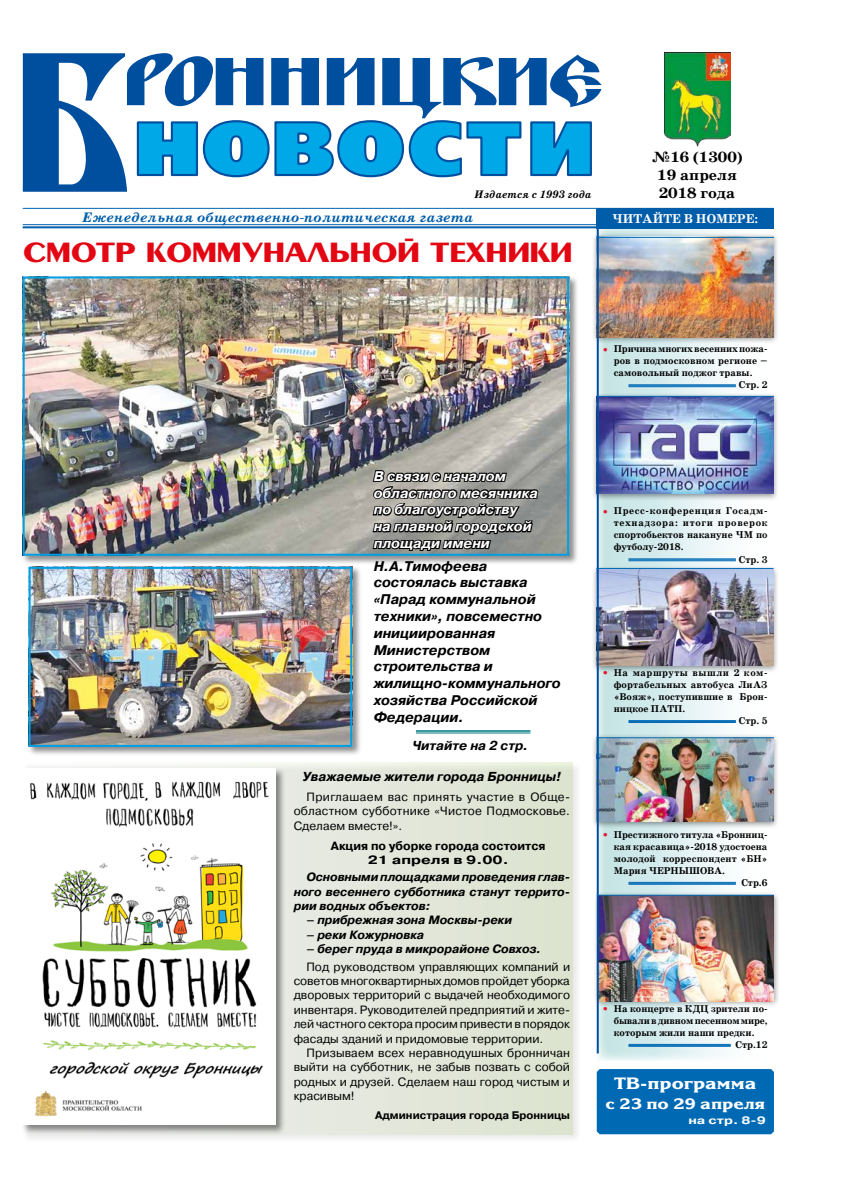
<style>
.page{position:relative;width:842px;height:1191px;background:#fff}
.page>*{position:absolute;margin:0;border:0;box-sizing:border-box;transform-origin:0 0}
.t1{font:191.8px "Blagovest Five";color:#004f9f}
.t2{font:100.3px "Free Set Black C";letter-spacing:.015em;color:#00a8e7}
.t3{font:65.4px "Blagovest Five";letter-spacing:-.03em;color:#004f9f;scale:1.41 1}
.t4{font:700 29px "Penta";color:#e30613;scale:1.14 1}
.t5{font:16.4px "Korinna Black C";color:#fff;scale:1.17 1}
.t6{font:700 15px/18px "School Book AC";color:#000;text-align:center;scale:1.09 1}
.t7{font:15px "Korinna Black C";color:#fff;scale:1.19 1}
.t8{font:italic 700 14px/16.8px "Pragmatica C";color:#000}
.t9{font:italic 700 14px/16.8px "Pragmatica C";color:#fff}
.t10{font:italic 700 14px "School Book AC";color:#005da9;scale:1.1 1}
.t11{font:italic 700 13px "Pragmatica C";color:#000}
.t12{font:700 13px "School Book AC";color:#fff}
.t13{font:12px/14.4px "Pragmatica C";color:#000;text-align:justify}
.t14{font:italic 700 12px/14.4px "Pragmatica C";color:#000;text-align:justify}
.t15{font:700 12px/14.4px "Pragmatica C";color:#000;text-align:center}
.t16{font:700 11px "Pragmatica C";color:#000}
.t17{font:italic 700 11px "School Book AC";color:#000}
.t18{font:700 10.7px "Pragmatica C";color:#fff;scale:1.3 1}
.t19{font:700 10.1px "School Book C";color:#000}
.t20{font:700 10px/12px "School Book AC";color:#000;text-align:justify}
.s1{font-family:"School Book C";font-size:16.8px;color:#e40521}
</style>
<div class="page">
<div style="left:21px;top:761px;width:561px;height:382px;background:#f5f5f5"></div>
<div style="left:23px;top:763px;width:550px;height:371px;background:#e1e6d8"></div>
<svg style="left:136px;top:120px;width:456px;height:58px"></svg>
<svg style="left:597px;top:228px;width:177px;height:832px"></svg>
<hr style="left:628px;top:384px;width:108px;height:1px;background:#0069b4">
<hr style="left:628px;top:385px;width:108px;height:1px;background:#0069b4">
<hr style="left:628px;top:386px;width:108px;height:1px;background:#0069b4">
<hr style="left:628px;top:558px;width:108px;height:1px;background:#0069b4">
<hr style="left:628px;top:559px;width:108px;height:1px;background:#0069b4">
<hr style="left:628px;top:560px;width:108px;height:1px;background:#0069b4">
<hr style="left:628px;top:720px;width:108px;height:1px;background:#0069b4">
<hr style="left:628px;top:721px;width:108px;height:1px;background:#0069b4">
<hr style="left:628px;top:722px;width:108px;height:1px;background:#0069b4">
<hr style="left:628px;top:882px;width:108px;height:1px;background:#0069b4">
<hr style="left:628px;top:883px;width:108px;height:1px;background:#0069b4">
<hr style="left:628px;top:884px;width:108px;height:1px;background:#0069b4">
<hr style="left:628px;top:1044px;width:103px;height:1px;background:#0069b4">
<hr style="left:628px;top:1045px;width:103px;height:1px;background:#0069b4">
<hr style="left:628px;top:1046px;width:103px;height:1px;background:#0069b4">
<div style="left:591px;top:232px;width:188px;height:112px;background:#000;opacity:.4"></div>
<img style="left:599px;top:236px;width:175px;height:101px">
<div style="left:591px;top:733px;width:188px;height:95px;background:#000;opacity:.4"></div>
<img style="left:599px;top:738px;width:175px;height:83px">
<div style="left:593px;top:891px;width:187px;height:116px;background:#000;opacity:.4"></div>
<img style="left:599px;top:895px;width:175px;height:106px">
<img style="left:664px;top:52px;width:67px;height:95px">
<hr style="left:23px;top:208px;width:751px;height:1px;background:#0069b4">
<div style="left:597px;top:1069px;width:177px;height:65px;background:#0069b4"></div>
<hr style="left:23px;top:224px;width:751px;height:4px;background:#cfe0ee">
<hr style="left:23px;top:224px;width:751px;height:1px;background:#005da9">
<hr style="left:23px;top:226px;width:751px;height:2px;background:#005da9">
<div style="left:591px;top:392px;width:188px;height:109px;background:#000;opacity:.4"></div>
<img style="left:599px;top:397px;width:175px;height:97px">
<div style="left:591px;top:565px;width:188px;height:108px;background:#000;opacity:.4"></div>
<img style="left:596px;top:569px;width:178px;height:97px">
<hr style="left:597px;top:208px;width:2px;height:845px;background:#004f9f">
<div style="left:597px;top:208px;width:177px;height:20px;background:#005da9"></div>
<hr style="left:597px;top:237px;width:177px;height:1px;background:#0069b4">
<hr style="left:597px;top:396px;width:177px;height:1px;background:#0069b4">
<hr style="left:597px;top:737px;width:177px;height:1px;background:#0069b4">
<hr style="left:597px;top:894px;width:177px;height:1px;background:#0069b4">
<hr style="left:596px;top:568px;width:177px;height:1px;background:#0069b4">
<hr style="left:416px;top:730px;width:114px;height:1px;background:#007981">
<hr style="left:416px;top:732px;width:114px;height:1px;background:#007981">
<div style="left:21px;top:767px;width:265px;height:368px;background:#000;opacity:.45"></div>
<img style="left:23px;top:768px;width:253px;height:356px">
<div style="left:21px;top:275px;width:557px;height:290px;background:#000;opacity:.45"></div>
<img style="left:26px;top:279px;width:540px;height:274px">
<div style="left:23px;top:276px;width:546px;height:280px;border:2px solid #009fe3"></div>
<div style="left:27px;top:565px;width:335px;height:191px;background:#000;opacity:.45"></div>
<img style="left:32px;top:570px;width:317px;height:174px">
<div style="left:29px;top:567px;width:323px;height:180px;border:2px solid #009fe3"></div>
<svg style="left:371px;top:453px;width:168px;height:112px;background:#6d706e"></svg>
<h1 class="t1" style="left:12px;top:3px;width:119px">Б</h1>
<h3 class="t3" style="left:122px;top:41px;width:343px">ронницкие</h3>
<h2 class="t2" style="left:133px;top:82px;width:464px">новости</h2>
<p class="t17" style="left:474px;top:189px;width:119px">Издается с 1993 года</p>
<p class="t6" style="left:651px;top:148px;width:85px">№16 (1300)<br>19 апреля<br>2018 года</p>
<p class="t10" style="left:82px;top:209px;width:357px">Еженедельная общественно-политическая газета</p>
<p class="t12" style="left:613px;top:211px;width:147px">ЧИТАЙТЕ В НОМЕРЕ:</p>
<h3 class="t4" style="left:23px;top:237px;width:484px">СМОТР КОММУНАЛЬНОЙ ТЕХНИКИ</h3>
<p class="t9" style="left:374px;top:468px;width:166px">В связи с началом областного месячника по благоустройству на главной городской площади имени</p>
<p class="t8" style="left:374px;top:557px;width:189px">Н.А.Тимофеева состоялась выставка «Парад коммунальной техники», повсеместно инициированная<br>Министерством строительства и жилищно-коммунального хозяйства Российской<br>Федерации.</p>
<p class="t11" style="left:412px;top:738px;width:117px">Читайте на 2 стр.</p>
<p class="t11" style="left:303px;top:769px;width:260px">Уважаемые жители города Бронницы!</p>
<p class="t13" style="left:294px;top:789px;width:278px;text-indent:13px">Приглашаем вас принять участие в Обще&shy;областном субботнике «Чистое Подмосковье.<br>Сделаем вместе!».</p>
<p class="t15" style="left:331px;top:838px;width:216px">Акция по уборке города состоится<br>21 апреля в 9.00.</p>
<p class="t14" style="left:294px;top:870px;width:278px;text-indent:13px">Основными площадками проведения глав&shy;ного весеннего субботника станут террито&shy;рии водных объектов:</p>
<p class="t14" style="left:306px;top:913px;width:207px">– прибрежная зона Москвы-реки</p>
<p class="t14" style="left:306px;top:927px;width:119px">– реки Кожурновка</p>
<p class="t14" style="left:306px;top:942px;width:236px">– берег пруда в микрорайоне Совхоз.</p>
<p class="t13" style="left:294px;top:959px;width:278px;text-indent:13px">Под руководством управляющих компаний и советов многоквартирных домов пройдет уборка дворовых территорий с выдачей необходимого инвентаря. Руководителей предприятий и жите&shy;лей частного сектора просим привести в порядок фасады зданий и придомовые территории.</p>
<p class="t13" style="left:294px;top:1045px;width:278px;text-indent:13px">Призываем всех неравнодушных бронничан выйти на субботник, не забыв позвать с собой родных и друзей. Сделаем наш город чистым и красивым!</p>
<p class="t16" style="left:375px;top:1109px;width:196px">Администрация города Бронницы</p>
<p class="t20" style="left:614px;top:343px;width:155px;text-indent:-14px"><span class="s1">•</span> Причина многих весенних пожа&shy;ров в подмосковном регионе – самовольный поджог травы.</p>
<p class="t19" style="left:739px;top:380px;width:30px">Стр. 2</p>
<p class="t20" style="left:614px;top:505px;width:155px;text-indent:-14px"><span class="s1">•</span> Пресс-конференция Госадм&shy;технадзора: итоги проверок спортобьектов накануне ЧМ по футболу-2018.</p>
<p class="t19" style="left:739px;top:554px;width:30px">Стр. 3</p>
<p class="t20" style="left:614px;top:667px;width:155px;text-indent:-14px"><span class="s1">•</span> На маршруты вышли 2 ком&shy;фортабельных автобуса ЛиАЗ «Вояж», поступившие в Брон&shy;ницкое ПАТП.</p>
<p class="t19" style="left:739px;top:715px;width:30px">Стр. 5</p>
<p class="t20" style="left:614px;top:829px;width:155px;text-indent:-14px"><span class="s1">•</span> Престижного титула «Бронниц&shy;кая красавица»-2018 удостоена молодой корреспондент «БН» Мария ЧЕРНЫШОВА.</p>
<p class="t19" style="left:741px;top:877px;width:28px">Стр.6</p>
<p class="t20" style="left:614px;top:1003px;width:155px;text-indent:-14px"><span class="s1">•</span> На концерте в КДЦ зрители по&shy;бывали в дивном песенном мире, которым жили наши предки.</p>
<p class="t19" style="left:735px;top:1039px;width:34px">Стр.12</p>
<h3 class="t5" style="left:614px;top:1074px;width:123px">ТВ-программа</h3>
<p class="t7" style="left:605px;top:1095px;width:136px">с 23 по 29 апреля</p>
<p class="t18" style="left:688px;top:1114px;width:61px">на стр. 8-9</p>
</div>
